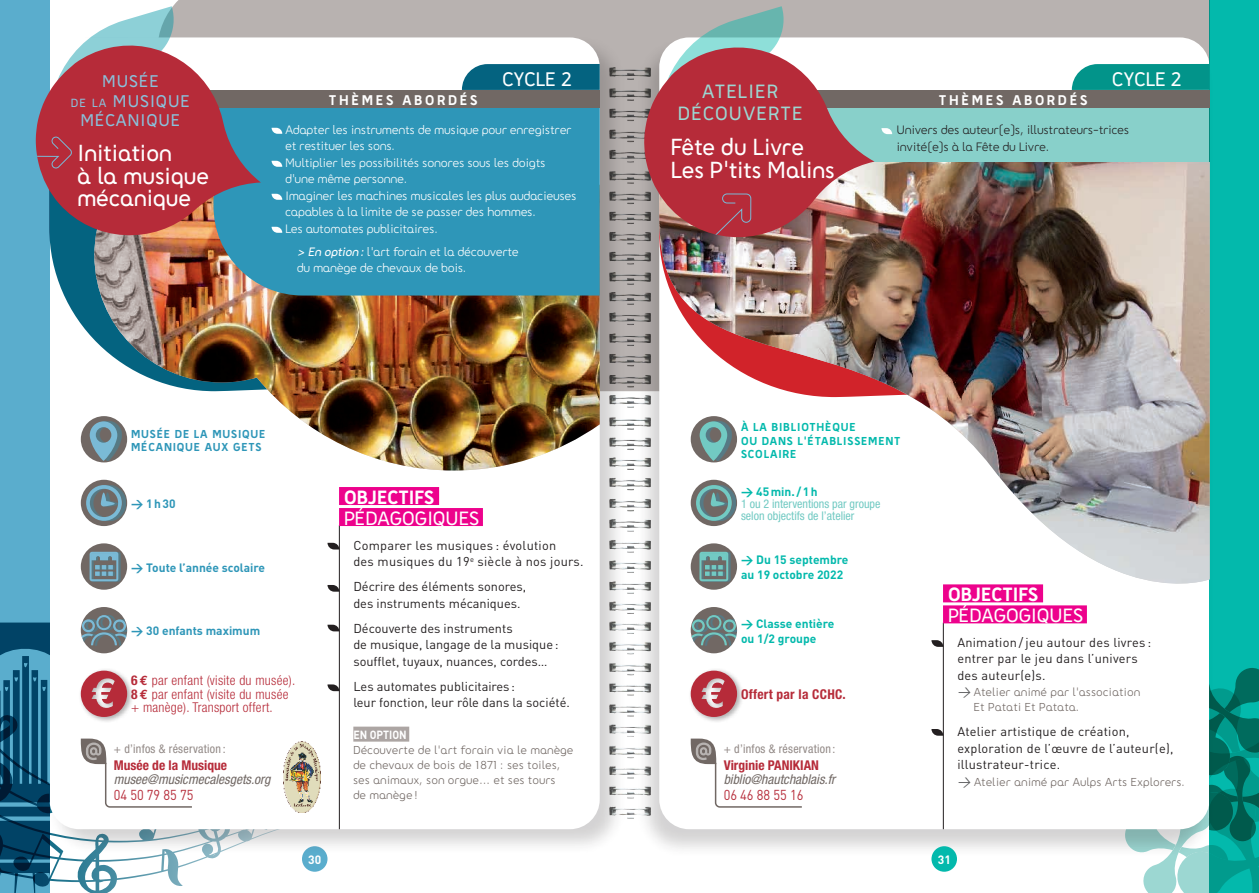
<style>
.page{position:relative;width:1259px;height:893px;background:#fff}
.page>*{position:absolute;margin:0;border:0;box-sizing:border-box;transform-origin:0 0}
.t1{font:700 27.3px/22.5px "FNAC Demi";color:#fff}
.t2{font:700 22.95px "FNAC Demi";color:#fff}
.t3{font:700 22.5px "FNAC Demi";color:#fff}
.t4{font:700 22.5px "FNAC Regular";color:#fff}
.t5{font:700 22.5px/22.5px "FNAC Demi";letter-spacing:.05em;color:#9cd7d2;text-align:center}
.t6{font:700 19.8px/19.8px "FNAC Demi";letter-spacing:.05em;color:#8ac1db;text-align:center}
.t7{font:700 16.5px "FNAC Regular";letter-spacing:.16em;color:#fff}
.t8{font:14.25px/16.5px "FNAC Regular";color:#fff}
.t9{font:14.25px/16.5px "FNAC Regular";color:#231f20}
.t10{font:14.25px "DIN";color:#b62b39;scale:.9 1}
.t11{font:13.5px/15px "FNAC Regular";letter-spacing:.02em;color:#716864}
.t12{font:300 condensed 13.5px/13.5px "Helvetica Neue LT Std";letter-spacing:.02em;color:#b62b39}
.t13{font:italic condensed 13.5px "Helvetica Neue LT Std";color:#716864}
.t14{font:700 13.5px/13.5px "FNAC Regular";letter-spacing:.06em;color:#03b9ac}
.t15{font:700 condensed 13.5px "Helvetica Neue LT Std";color:#b62b39}
.t16{font:700 13.5px/13.5px "FNAC Regular";letter-spacing:.06em;color:#2e96b8}
.t17{font:700 condensed 13.5px "Helvetica Neue LT Std";letter-spacing:.02em;color:#b62b39}
.t18{font:12.75px/16.5px "DIN";letter-spacing:.02em;color:#231f20}
.t19{font:12.75px/16.5px "DIN";color:#231f20}
.t20{font:700 12px/15px "DIN";color:#03b9ac}
.t21{font:condensed 12px/12px "Helvetica Neue LT Std";color:#72cac3}
.t22{font:700 12px "DIN";color:#2e96b8}
.t23{font:condensed 12px "Helvetica Neue LT Std";letter-spacing:.02em;color:#928986}
.t24{font:700 12px "DIN";color:#fff}
.t25{font:700 11.7px "DIN";color:#fff;scale:.9 1}
.s1{font-size:13.8px}
.s2{font-family:"FNAC Demi";font-weight:700;font-style:italic}
.s3{font-weight:700}
.s4{font-family:"Euro Mono";font-weight:700;font-stretch:normal}
.s5{font-family:"DIN";font-style:italic;font-size:12.75px;color:#57585a}
</style>
<div class="page">
<div style="left:173px;top:0;width:1036px;height:391px;background:#b8b2b0"></div>
<svg style="left:49px;top:855px;width:170px;height:38px"></svg>
<div style="left:302px;top:846px;width:25px;height:26px;background:#5aadcd;border-radius:50%"></div>
<div style="left:47px;top:35px;width:579px;height:820px;background:#231f20;opacity:.2"></div>
<div style="left:49px;top:37px;width:551px;height:792px;background:#fff;border-radius:30px"></div>
<svg style="left:49px;top:246px;width:45px;height:146px"></svg>
<img style="left:94px;top:246px;width:506px;height:224px">
<div style="left:0;top:0;width:49px;height:893px;background:#5aadcd"></div>
<svg style="left:0;top:623px;width:49px;height:270px"></svg>
<div style="left:213px;top:107px;width:387px;height:189px;background:#2e96b8"></div>
<div style="left:207px;top:90px;width:393px;height:17px;background:#716864"></div>
<svg style="left:462px;top:64px;width:138px;height:26px"></svg>
<svg style="left:81px;top:739px;width:111px;height:69px"></svg>
<div style="left:79px;top:667px;width:55px;height:56px;background:#231f20;opacity:.35"></div>
<svg style="left:81px;top:671px;width:46px;height:46px"></svg>
<div style="left:81px;top:480px;width:46px;height:46px;background:#716864;border-radius:50%"></div>
<div style="left:90px;top:485px;width:36px;height:36px;background:#2e96b8;opacity:.4"></div>
<svg style="left:86px;top:485px;width:36px;height:36px"></svg>
<div style="left:81px;top:607px;width:46px;height:46px;background:#716864;border-radius:50%"></div>
<svg style="left:81px;top:615px;width:46px;height:30px"></svg>
<div style="left:81px;top:416px;width:46px;height:46px;background:#716864;border-radius:50%"></div>
<div style="left:94px;top:421px;width:28px;height:40px;background:#2e96b8;opacity:.4"></div>
<svg style="left:90px;top:421px;width:27px;height:40px"></svg>
<svg style="left:81px;top:543px;width:46px;height:47px"></svg>
<div style="left:92px;top:552px;width:29px;height:29px;background:#2e96b8;opacity:.4"></div>
<svg style="left:90px;top:552px;width:28px;height:29px"></svg>
<div style="left:353px;top:727px;width:56px;height:15px;background:#aca5a3"></div>
<hr style="left:339px;top:525px;width:1px;height:304px;background:#231f20">
<div style="left:339px;top:487px;width:100px;height:18px;background:#ed028c"></div>
<div style="left:339px;top:508px;width:144px;height:18px;background:#ed028c"></div>
<svg style="left:327px;top:543px;width:12px;height:6px"></svg>
<svg style="left:327px;top:585px;width:12px;height:7px"></svg>
<svg style="left:327px;top:684px;width:12px;height:7px"></svg>
<svg style="left:327px;top:625px;width:12px;height:6px"></svg>
<svg style="left:49px;top:36px;width:212px;height:210px"></svg>
<svg style="left:36px;top:6px;width:143px;height:192px"></svg>
<img style="left:283px;top:742px;width:37px;height:70px">
<svg style="left:272px;top:128px;width:10px;height:6px"></svg>
<svg style="left:272px;top:161px;width:10px;height:6px"></svg>
<svg style="left:272px;top:194px;width:10px;height:6px"></svg>
<svg style="left:272px;top:227px;width:10px;height:6px"></svg>
<div style="left:635px;top:37px;width:579px;height:821px;background:#231f20;opacity:.2"></div>
<div style="left:659px;top:37px;width:550px;height:792px;background:#fff;border-radius:30px"></div>
<div style="left:1209px;top:0;width:50px;height:893px;background:#03b9ac"></div>
<svg style="left:1123px;top:668px;width:136px;height:225px"></svg>
<svg style="left:691px;top:739px;width:111px;height:69px"></svg>
<div style="left:688px;top:667px;width:56px;height:56px;background:#231f20;opacity:.35"></div>
<svg style="left:691px;top:671px;width:46px;height:46px"></svg>
<div style="left:691px;top:607px;width:46px;height:46px;background:#716864;border-radius:50%"></div>
<svg style="left:691px;top:617px;width:46px;height:28px"></svg>
<svg style="left:1071px;top:64px;width:138px;height:26px"></svg>
<div style="left:931px;top:846px;width:26px;height:26px;background:#03b9ac;border-radius:50%"></div>
<hr style="left:943px;top:623px;width:1px;height:206px;background:#231f20">
<div style="left:943px;top:605px;width:144px;height:18px;background:#ed028c"></div>
<svg style="left:931px;top:640px;width:12px;height:7px"></svg>
<svg style="left:931px;top:729px;width:12px;height:7px"></svg>
<img style="left:609px;top:252px;width:42px;height:50px">
<img style="left:609px;top:67px;width:35px;height:51px">
<svg style="left:874px;top:107px;width:335px;height:3px"></svg>
<div style="left:816px;top:90px;width:393px;height:17px;background:#716864"></div>
<img style="left:659px;top:110px;width:550px;height:504px">
<img style="left:644px;top:35px;width:230px;height:214px">
<svg style="left:647px;top:6px;width:142px;height:243px"></svg>
<h3 class="t6" style="left:71px;top:71px;width:120px">MUSÉE<br><span class="s1">de la</span> MUSIQUE<br>MÉCANIQUE</h3>
<h1 class="t1" style="left:78px;top:142px;width:133px">Initiation<br>à la musique mécanique</h1>
<p class="t7" style="left:329px;top:92px;width:150px">THÈMES ABORDÉS</p>
<h2 class="t2" style="left:502px;top:68px;width:70px">CYCLE 2</h2>
<p class="t8" style="left:285px;top:121px;width:293px">Adapter les instruments de musique pour enregistrer et restituer les sons.<br>Multiplier les possibilités sonores sous les doigts d’une même personne.<br>Imaginer les machines musicales les plus audacieuses capables à la limite de se passer des hommes.<br>Les automates publicitaires.</p>
<p class="t8" style="left:297px;top:243px;width:223px"><span class="s2">&gt; En option:</span>l’art forain et la découverte du manège de chevaux de bois.</p>
<p class="t16" style="left:131px;top:427px;width:136px">MUSÉE DE LA MUSIQUE<br>MÉCANIQUE AUX GETS</p>
<p class="t22" style="left:131px;top:496px;width:46px">&gt; 1h30</p>
<h3 class="t4" style="left:344px;top:486px;width:92px">OBJECTIFS</h3>
<h3 class="t3" style="left:344px;top:507px;width:137px">PÉDAGOGIQUES</h3>
<p class="t22" style="left:131px;top:559px;width:135px">&gt; Toute l’année scolaire</p>
<p class="t22" style="left:131px;top:623px;width:131px">&gt; 30 enfants maximum</p>
<p class="t12" style="left:131px;top:673px;width:166px"><span class="s3">6</span> <span class="s4">e</span> par enfant (visite du musée).<br><span class="s3">8</span> <span class="s4">e</span> par enfant (visite du musée + manège). Transport offert.</p>
<p class="t23" style="left:114px;top:741px;width:113px">+ d’infos &amp; réservation :</p>
<p class="t15" style="left:114px;top:757px;width:115px">Musée de la Musique</p>
<p class="t13" style="left:114px;top:771px;width:158px">musee@musicmecalesgets.org</p>
<p class="t10" style="left:114px;top:785px;width:90px">04 50 79 85 75</p>
<p class="t24" style="left:308px;top:852px;width:15px">30</p>
<p class="t18" style="left:353px;top:536px;width:232px">Comparer les musiques : évolution<br>des musiques du 19<sup>e</sup> siècle à nos jours.</p>
<p class="t19" style="left:353px;top:578px;width:174px">Décrire des éléments sonores, des instruments mécaniques.</p>
<p class="t19" style="left:353px;top:619px;width:207px">Découverte des instruments<br>de musique, langage de la musique: soufflet, tuyaux, nuances, cordes…</p>
<p class="t19" style="left:353px;top:677px;width:218px">Les automates publicitaires :<br>leur fonction, leur rôle dans la société.</p>
<p class="t25" style="left:353px;top:727px;width:61px">EN OPTION</p>
<p class="t11" style="left:353px;top:742px;width:222px">Découverte de l’art forain via le manège de chevaux de bois de 1871: ses toiles, ses animaux, son orgue… et ses tours<br>de manège !</p>
<h3 class="t5" style="left:678px;top:80px;width:126px">ATELIER<br>DÉCOUVERTE</h3>
<h1 class="t1" style="left:671px;top:136px;width:165px">Fête du Livre<br>Les P’tits Malins</h1>
<p class="t7" style="left:939px;top:92px;width:150px">THÈMES ABORDÉS</p>
<h2 class="t2" style="left:1112px;top:68px;width:70px">CYCLE 2</h2>
<p class="t9" style="left:896px;top:122px;width:234px">Univers des auteur(e)s, illustrateurs-trices invité(e)s à la Fête du Livre.</p>
<p class="t14" style="left:741px;top:420px;width:161px">À LA BIBLIOTHÈQUE<br>OU DANS L’ÉTABLISSEMENT<br>SCOLAIRE</p>
<p class="t20" style="left:741px;top:484px;width:78px">&gt; 45min./1h</p>
<p class="t21" style="left:741px;top:498px;width:141px">1 ou 2 interventions par groupe selon objectifs de l’atelier</p>
<p class="t20" style="left:741px;top:552px;width:109px">&gt; Du 15 septembre au 19 octobre 2022</p>
<p class="t20" style="left:741px;top:615px;width:95px">&gt; Classe entière ou 1/2 groupe</p>
<p class="t17" style="left:741px;top:686px;width:106px">Offert par la CCHC.</p>
<p class="t23" style="left:723px;top:741px;width:113px">+ d’infos &amp; réservation :</p>
<p class="t15" style="left:723px;top:757px;width:97px">Virginie PANIKIAN</p>
<p class="t13" style="left:723px;top:771px;width:113px">biblio@hautchablais.fr</p>
<p class="t10" style="left:723px;top:785px;width:90px">06 46 88 55 16</p>
<h3 class="t4" style="left:948px;top:583px;width:92px">OBJECTIFS</h3>
<h3 class="t3" style="left:948px;top:604px;width:137px">PÉDAGOGIQUES</h3>
<p class="t18" style="left:957px;top:634px;width:195px">Animation /jeu autour des livres : entrer par le jeu dans l’univers des auteur(e)s.</p>
<p class="t11" style="left:974px;top:685px;width:168px;text-indent:-17px"><span class="s5">&gt;</span>Atelier animé par l’association<br>Et Patati Et Patata.</p>
<p class="t18" style="left:957px;top:723px;width:218px">Atelier artistique de création, exploration de l’œuvre de l’auteur(e), illustrateur-trice.</p>
<p class="t11" style="left:957px;top:774px;width:229px"><span class="s5">&gt;</span> Atelier animé par Aulps Arts Explorers.</p>
<p class="t24" style="left:938px;top:852px;width:15px">31</p>
</div>
